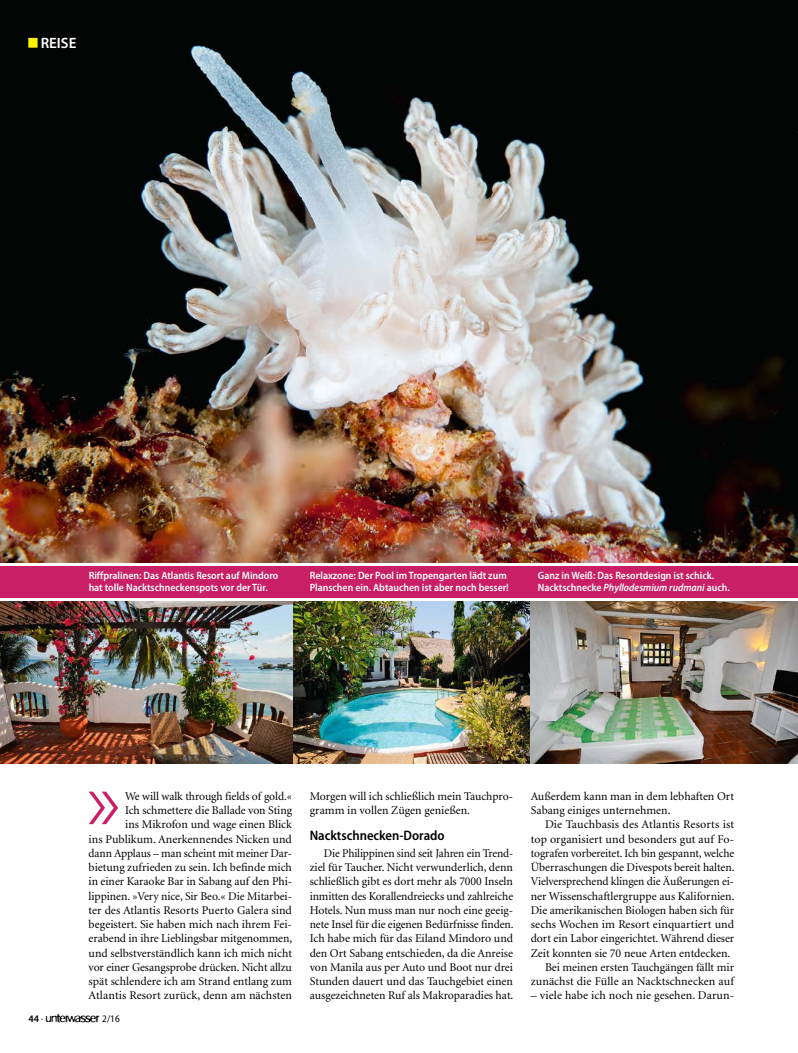
<style>
.page{position:relative;width:798px;height:1053px;background:#fff}
.page>*{position:absolute;margin:0;border:0;box-sizing:border-box;transform-origin:0 0}
.t1{font:600 15px "Myriad Pro";color:#fff}
.t2{font:600 semi-condensed 13.75px "Myriad Pro";color:#000}
.t3{font:11.88px/14.2px "Minion";letter-spacing:-.005em;color:#000}
.t4{font:11.88px/14.2px "Minion";letter-spacing:-.005em;color:#000;text-align:justify;scale:.96 1}
.t5{font:600 semi-condensed 10.62px/12px "Myriad Pro";color:#fff}
.t6{font:semi-condensed 10px "Myriad Pro";color:#000}
.s1{font-style:italic}
.s2{font-weight:600;font-stretch:normal}
.s3{font-family:"Unterwasser";font-stretch:normal;font-size:10.62px}
</style>
<div class="page">
<div style="left:0;top:566px;width:797px;height:31px;background:#c81f66"></div>
<img style="left:292px;top:601px;width:238px;height:162px">
<img style="left:0;top:601px;width:292px;height:162px">
<img style="left:530px;top:601px;width:267px;height:162px">
<img style="left:0;top:0;width:797px;height:562px">
<svg style="left:89px;top:791px;width:29px;height:33px"></svg>
<svg style="left:28px;top:38px;width:10px;height:9px"></svg>
<p class="t1" style="left:41px;top:33px;width:37px">REISE</p>
<p class="t5" style="left:89px;top:569px;width:191px">Riffpralinen: Das Atlantis Resort auf Mindoro hat tolle Nacktschneckenspots vor der Tür.</p>
<p class="t5" style="left:309px;top:569px;width:200px">Relaxzone: Der Pool im Tropengarten lädt zum<br>Planschen ein. Abtauchen ist aber noch besser!</p>
<p class="t5" style="left:537px;top:569px;width:193px">Ganz in Weiß: Das Resortdesign ist schick.<br>Nacktschnecke <span class="s1">Phyllodesmium rudmani</span> auch.</p>
<p class="t3" style="left:89px;top:789px;width:205px;text-align:right">We will walk through fields of gold.«<br>Ich schmettere die Ballade von Sting<br>ins Mikrofon und wage einen Blick<br>ins Publikum. Anerkennendes Nicken und dann Applaus – man scheint mit meiner Dar&shy;bietung zufrieden zu sein. Ich befinde mich in einer Karaoke Bar in Sabang auf den Phi&shy;lippinen. »Very nice, Sir Beo.« Die Mitarbei&shy;ter des Atlantis Resorts Puerto Galera sind begeistert. Sie haben mich nach ihrem Fei&shy;erabend in ihre Lieblingsbar mitgenommen, und selbstverständlich kann ich mich nicht vor einer Gesangsprobe drücken. Nicht allzu spät schlendere ich am Strand entlang zum Atlantis Resort zurück, denn am nächsten</p>
<p class="t3" style="left:309px;top:789px;width:205px">Morgen will ich schließlich mein Tauchpro&shy;gramm in vollen Zügen genießen.</p>
<p class="t2" style="left:309px;top:827px;width:136px">Nacktschnecken-Dorado</p>
<p class="t4" style="left:309px;top:846px;width:214px;text-indent:14px">Die Philippinen sind seit Jahren ein Trend&shy;ziel für Taucher. Nicht verwunderlich, denn schließlich gibt es dort mehr als 7000 Inseln inmitten des Korallendreiecks und zahlreiche Hotels. Nun muss man nur noch eine geeig&shy;nete Insel für die eigenen Bedürfnisse finden.<br>Ich habe mich für das Eiland Mindoro und den Ort Sabang entschieden, da die Anreise von Manila aus per Auto und Boot nur drei Stunden dauert und das Tauchgebiet einen ausgezeichneten Ruf als Makroparadies hat.</p>
<p class="t3" style="left:530px;top:789px;width:205px">Außerdem kann man in dem lebhaften Ort<br>Sabang einiges unternehmen.</p>
<p class="t3" style="left:544px;top:817px;width:191px">Die Tauchbasis des Atlantis Resorts ist</p>
<p class="t3" style="left:530px;top:832px;width:205px">top organisiert und besonders gut auf Fo-</p>
<p class="t3" style="left:530px;top:846px;width:205px">tografen vorbereitet. Ich bin gespannt, welche</p>
<p class="t3" style="left:530px;top:860px;width:205px">Überraschungen die Divespots bereit halten.</p>
<p class="t3" style="left:530px;top:874px;width:205px">Vielversprechend klingen die Äußerungen ei-</p>
<p class="t3" style="left:530px;top:889px;width:205px">ner Wissenschaftlergruppe aus Kalifornien.</p>
<p class="t3" style="left:530px;top:903px;width:205px">Die amerikanischen Biologen haben sich für</p>
<p class="t3" style="left:530px;top:917px;width:205px">sechs Wochen im Resort einquartiert und</p>
<p class="t3" style="left:530px;top:931px;width:205px">dort ein Labor eingerichtet. Während dieser</p>
<p class="t3" style="left:530px;top:946px;width:201px">Zeit konnten sie 70 neue Arten entdecken.</p>
<p class="t3" style="left:544px;top:960px;width:190px">Bei meinen ersten Tauchgängen fällt mir</p>
<p class="t3" style="left:530px;top:974px;width:204px">zunächst die Fülle an Nacktschnecken auf</p>
<p class="t3" style="left:530px;top:988px;width:205px">– viele habe ich noch nie gesehen. Darun-</p>
<p class="t6" style="left:28px;top:1013px;width:93px"><span class="s2">44</span> · <span class="s3">u</span> 2/16</p>
</div>
